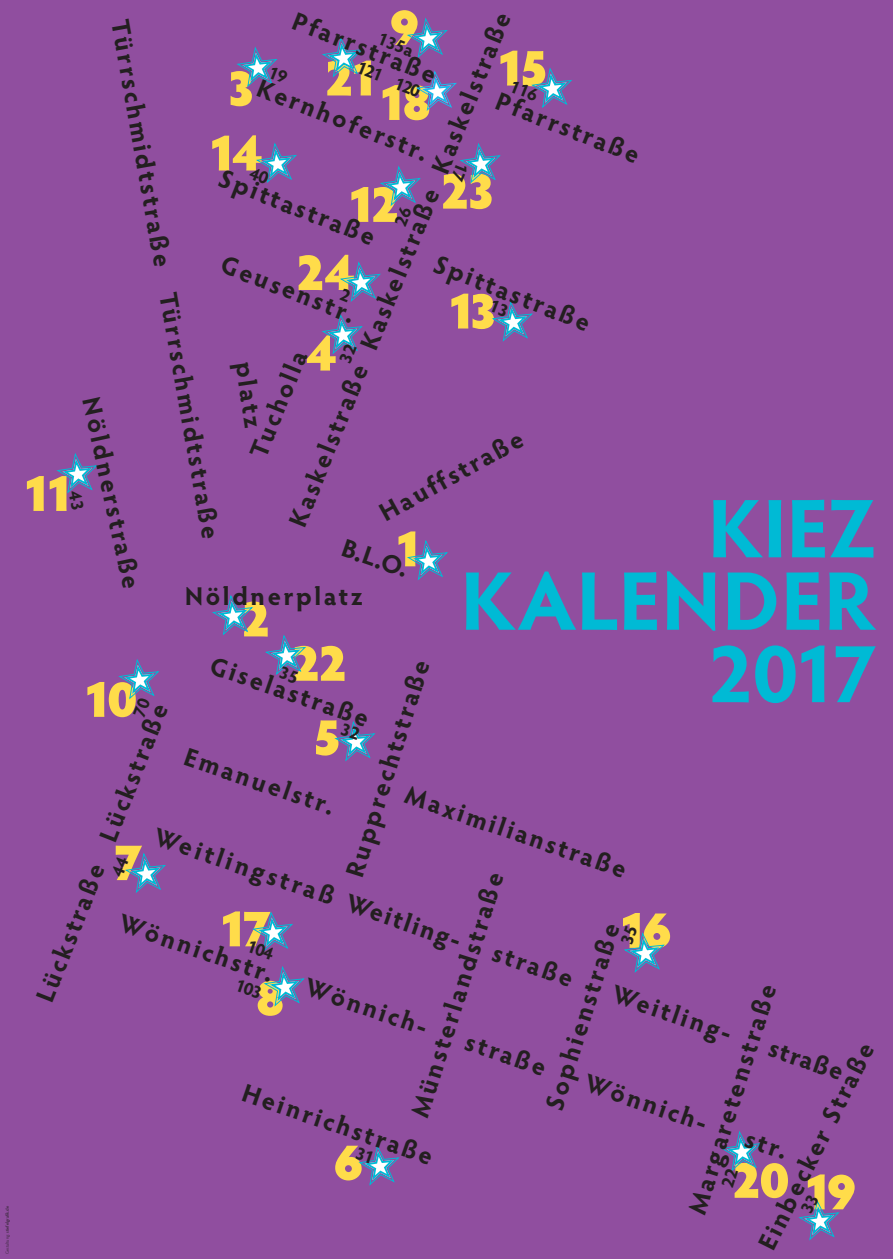
<style>
.page{position:relative;width:893px;height:1259px;background:#904e9f}
.page>*{position:absolute;margin:0;border:0;box-sizing:border-box;transform-origin:0 0}
.t1{font:700 83.4px/72.3px "Hypatia Sans Pro";letter-spacing:-.005em;color:#00bad5;text-align:right}
.t2{font:900 51.6px/74.1px "Hypatia Sans Pro";letter-spacing:-.09em;color:#ffdc4a;text-align:center}
.t3{font:700 25.8px "Hypatia Sans Pro";letter-spacing:.1em;color:#231f20}
.t4{font:700 18px "Hypatia Sans Pro";color:#231f20}
.t5{font:4.5px "Hypatia Sans Pro";letter-spacing:.01em;color:#231f20}
.s1{font-weight:300}
</style>
<div class="page">
<svg style="left:407px;top:17px;width:41px;height:41px"></svg>
<svg style="left:407px;top:540px;width:41px;height:41px"></svg>
<svg style="left:212px;top:595px;width:41px;height:40px"></svg>
<svg style="left:416px;top:70px;width:41px;height:41px"></svg>
<svg style="left:322px;top:37px;width:41px;height:41px"></svg>
<svg style="left:334px;top:721px;width:42px;height:41px"></svg>
<svg style="left:531px;top:67px;width:41px;height:41px"></svg>
<svg style="left:492px;top:301px;width:41px;height:41px"></svg>
<svg style="left:256px;top:142px;width:41px;height:41px"></svg>
<svg style="left:721px;top:1131px;width:41px;height:41px"></svg>
<svg style="left:624px;top:932px;width:41px;height:41px"></svg>
<svg style="left:125px;top:852px;width:41px;height:41px"></svg>
<svg style="left:798px;top:1200px;width:42px;height:41px"></svg>
<svg style="left:118px;top:659px;width:42px;height:41px"></svg>
<svg style="left:56px;top:453px;width:42px;height:41px"></svg>
<svg style="left:236px;top:46px;width:42px;height:41px"></svg>
<svg style="left:380px;top:165px;width:41px;height:41px"></svg>
<svg style="left:322px;top:314px;width:41px;height:41px"></svg>
<svg style="left:460px;top:143px;width:41px;height:41px"></svg>
<svg style="left:265px;top:634px;width:41px;height:41px"></svg>
<svg style="left:358px;top:1145px;width:42px;height:41px"></svg>
<svg style="left:252px;top:911px;width:53px;height:96px"></svg>
<svg style="left:340px;top:261px;width:41px;height:41px"></svg>
<p class="t5" style="left:4px;top:1253px;width:49px;rotate:-90deg"><span class="s1">Gestaltung:</span> stiefelgrafik.de</p>
<h2 class="t2" style="left:390px;top:-13px;width:31px">9</h2>
<p class="t3" style="left:300px;top:2px;width:154px;rotate:22deg">Pfarrstraße</p>
<p class="t3" style="left:279px;top:518px;width:554px;rotate:-68deg">Kaskelstraße Kaskelstraße Kaskelstraße</p>
<p class="t3" style="left:138px;top:17px;width:528px;rotate:80deg">Türrschmidtstraße Türrschmidtstraße</p>
<p class="t4" style="left:383px;top:26px;width:39px;rotate:21deg">135a</p>
<h2 class="t2" style="left:495px;top:28px;width:56px">15</h2>
<h2 class="t2" style="left:323px;top:38px;width:56px">21</h2>
<h2 class="t2" style="left:226px;top:48px;width:31px">3</h2>
<p class="t3" style="left:265px;top:69px;width:183px;rotate:22deg">Kernhoferstr.</p>
<h2 class="t2" style="left:377px;top:62px;width:56px">18</h2>
<p class="t3" style="left:504px;top:82px;width:154px;rotate:22deg">Pfarrstraße</p>
<h2 class="t2" style="left:206px;top:113px;width:57px">14</h2>
<p class="t3" style="left:227px;top:159px;width:167px;rotate:22deg">Spittastraße</p>
<h2 class="t2" style="left:346px;top:158px;width:151px">12 23</h2>
<p class="t3" style="left:229px;top:245px;width:144px;rotate:22deg">Geusenstr.</p>
<p class="t3" style="left:442px;top:245px;width:167px;rotate:22deg">Spittastraße</p>
<h2 class="t2" style="left:295px;top:232px;width:61px">24</h2>
<h2 class="t2" style="left:446px;top:271px;width:54px">13</h2>
<h2 class="t2" style="left:306px;top:313px;width:31px">4</h2>
<p class="t3" style="left:240px;top:450px;width:115px;rotate:-68deg">Tucholla</p>
<p class="t3" style="left:263px;top:359px;width:68px;rotate:82deg">platz</p>
<p class="t3" style="left:109px;top:394px;width:197px;rotate:78deg">Nöldnerstraße</p>
<p class="t3" style="left:372px;top:498px;width:162px;rotate:-29deg">Hauffstraße</p>
<h2 class="t2" style="left:21px;top:453px;width:54px">11</h2>
<h1 class="t1" style="left:460px;top:488px;width:418px">KIEZ<br>KALENDER<br>2017</h1>
<h2 class="t2" style="left:393px;top:509px;width:31px">1</h2>
<p class="t3" style="left:349px;top:529px;width:70px;rotate:19deg">B.L.O.</p>
<p class="t3" style="left:185px;top:578px;width:180px">Nöldnerplatz</p>
<h2 class="t2" style="left:240px;top:579px;width:31px">2</h2>
<h2 class="t2" style="left:290px;top:623px;width:58px">22<br>5</h2>
<p class="t3" style="left:217px;top:647px;width:168px;rotate:19deg">Giselastraße</p>
<p class="t3" style="left:335px;top:870px;width:228px;rotate:-72deg">Rupprechtstraße</p>
<h2 class="t2" style="left:82px;top:659px;width:58px">10</h2>
<p class="t3" style="left:25px;top:993px;width:320px;rotate:-68deg">Lückstraße Lückstraße</p>
<p class="t3" style="left:191px;top:738px;width:159px;rotate:19deg">Emanuelstr.</p>
<p class="t3" style="left:412px;top:777px;width:234px;rotate:19deg">Maximilianstraße</p>
<p class="t3" style="left:160px;top:818px;width:325px;rotate:19deg">Weitlingstraß Weitling-</p>
<h2 class="t2" style="left:113px;top:822px;width:31px">7</h2>
<p class="t3" style="left:400px;top:1110px;width:257px;rotate:-72deg">Münsterlandstraße</p>
<h2 class="t2" style="left:217px;top:889px;width:55px">17</h2>
<h2 class="t2" style="left:617px;top:890px;width:56px">16</h2>
<p class="t3" style="left:125px;top:904px;width:164px;rotate:19deg">Wönnichstr.</p>
<p class="t3" style="left:535px;top:1103px;width:196px;rotate:-72deg">Sophienstraße</p>
<p class="t3" style="left:499px;top:934px;width:85px;rotate:19deg">straße</p>
<p class="t3" style="left:311px;top:968px;width:130px;rotate:19deg">Wönnich-</p>
<h2 class="t2" style="left:255px;top:958px;width:31px">8</h2>
<p class="t3" style="left:678px;top:1207px;width:241px;rotate:-72deg">Margaretenstraße</p>
<p class="t3" style="left:618px;top:975px;width:127px;rotate:19deg">Weitling-</p>
<p class="t3" style="left:472px;top:1023px;width:85px;rotate:19deg">straße</p>
<p class="t3" style="left:749px;top:1240px;width:230px;rotate:-64deg">Einbecker Straße</p>
<p class="t3" style="left:776px;top:1029px;width:79px;rotate:19deg">straße</p>
<p class="t3" style="left:591px;top:1064px;width:130px;rotate:19deg">Wönnich-</p>
<p class="t3" style="left:249px;top:1074px;width:202px;rotate:19deg">Heinrichstraße</p>
<p class="t3" style="left:752px;top:1120px;width:45px;rotate:19deg">str.</p>
<h2 class="t2" style="left:334px;top:1122px;width:31px">6</h2>
<h2 class="t2" style="left:731px;top:1146px;width:127px">20 19</h2>
</div>
